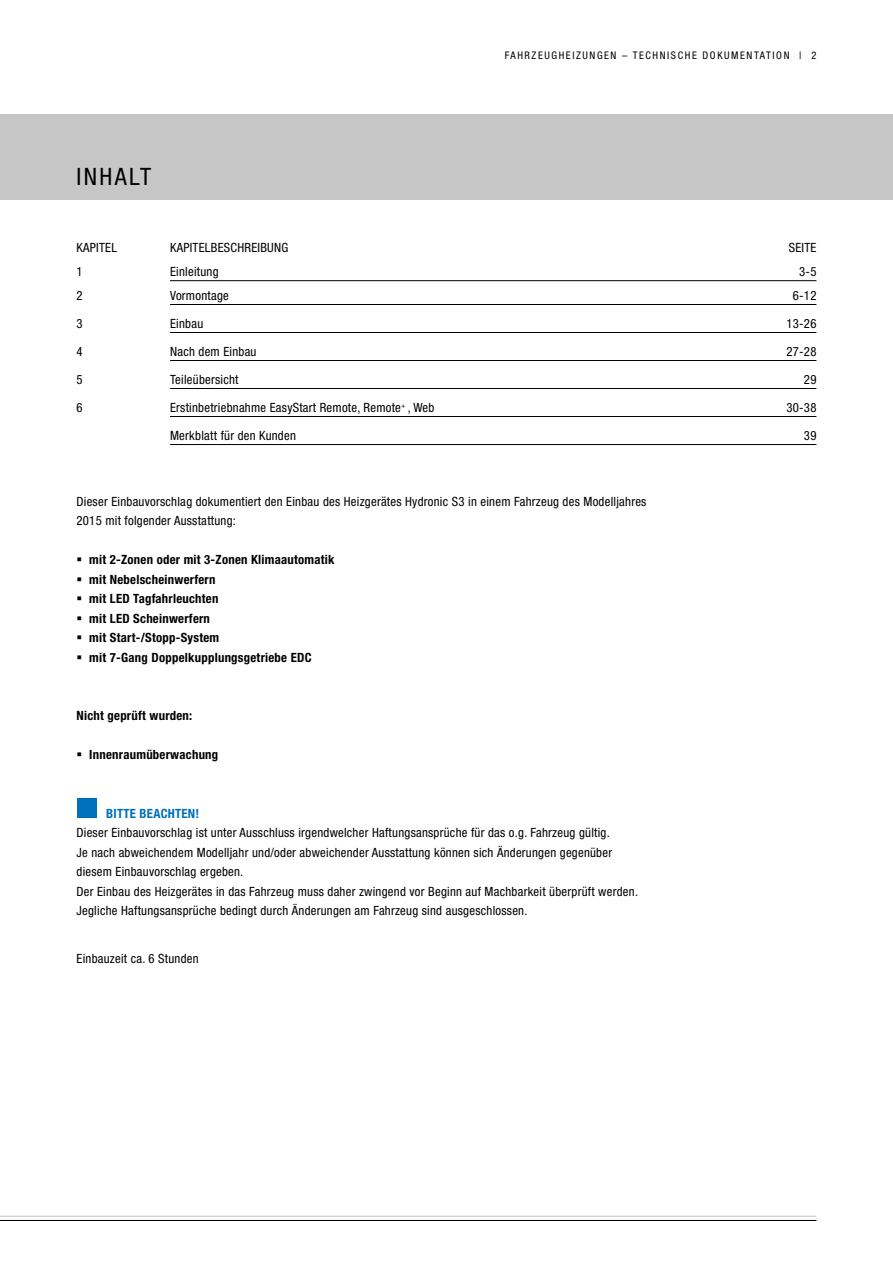
<style>
.page{position:relative;width:893px;height:1263px;background:#fff}
.page>*{position:absolute;margin:0;border:0;box-sizing:border-box;transform-origin:0 0}
.Ueberschrift_16pt{font:condensed 24px "Helvetica Neue LT";letter-spacing:.1em;color:#000}
.Fließtext_8_5pt{font:condensed 12.75px/19.5px "Helvetica Neue LT";letter-spacing:.02em;color:#000}
.t1{font:700 condensed 12.75px "Helvetica Neue LT";letter-spacing:.02em;color:#000}
.IHV_2{font:condensed 12.75px "Helvetica Neue LT";letter-spacing:.02em;color:#000}
.IHV_Überschrift{font:condensed 12.75px "Helvetica Neue LT";letter-spacing:.02em;color:#000}
.Fließtext_8_5pt_2vor{font:condensed 12.75px "Helvetica Neue LT";letter-spacing:.02em;color:#000}
.Bitte_beachten_8_5pt{font:700 condensed 12.75px "Helvetica Neue LT";letter-spacing:.02em;color:#0070ba}
.t2{font:condensed 10.5px "Helvetica Neue LT";letter-spacing:.15em;color:#000}
</style>
<div class="page">
<div style="left:0;top:115px;width:893px;height:85px;background:#c6c6c6"></div>
<hr style="left:0;top:1216px;width:816px;height:1px;background:#c6c6c6">
<hr style="left:0;top:1220px;width:816px;height:1px;background:#000">
<div style="left:77px;top:798px;width:20px;height:20px;background:#0070ba"></div>
<hr style="left:170px;top:280px;width:646px;height:1px;background:#000">
<hr style="left:170px;top:304px;width:646px;height:1px;background:#000">
<hr style="left:170px;top:332px;width:646px;height:1px;background:#000">
<hr style="left:170px;top:360px;width:646px;height:1px;background:#000">
<hr style="left:170px;top:388px;width:646px;height:1px;background:#000">
<hr style="left:170px;top:416px;width:646px;height:1px;background:#000">
<hr style="left:170px;top:444px;width:646px;height:1px;background:#000">
<p class="Ueberschrift_16pt" style="left:77px;top:162px;width:76px">INHALT</p>
<p class="t2" style="left:505px;top:50px;width:313px">FAHRZEUGHEIZUNGEN – TECHNISCHE DOKUMENTATION | 2</p>
<p class="IHV_Überschrift" style="left:77px;top:241px;width:42px">KAPITEL</p>
<p class="IHV_Überschrift" style="left:170px;top:241px;width:120px">KAPITELBESCHREIBUNG</p>
<p class="IHV_Überschrift" style="left:789px;top:241px;width:29px">SEITE</p>
<p class="IHV_2" style="left:77px;top:264px;width:8px">1</p>
<p class="IHV_2" style="left:170px;top:264px;width:50px">Einleitung</p>
<p class="IHV_2" style="left:799px;top:264px;width:19px">3-5</p>
<p class="IHV_2" style="left:77px;top:288px;width:8px">2</p>
<p class="IHV_2" style="left:170px;top:288px;width:60px">Vormontage</p>
<p class="IHV_2" style="left:793px;top:288px;width:25px">6-12</p>
<p class="IHV_2" style="left:77px;top:316px;width:8px">3</p>
<p class="IHV_2" style="left:170px;top:316px;width:35px">Einbau</p>
<p class="IHV_2" style="left:786px;top:316px;width:31px">13-26</p>
<p class="IHV_2" style="left:77px;top:344px;width:8px">4</p>
<p class="IHV_2" style="left:170px;top:344px;width:88px">Nach dem Einbau</p>
<p class="IHV_2" style="left:786px;top:344px;width:31px">27-28</p>
<p class="IHV_2" style="left:77px;top:372px;width:8px">5</p>
<p class="IHV_2" style="left:170px;top:372px;width:70px">Teileübersicht</p>
<p class="IHV_2" style="left:804px;top:372px;width:14px">29</p>
<p class="IHV_2" style="left:77px;top:400px;width:8px">6</p>
<p class="IHV_2" style="left:170px;top:400px;width:266px">Erstinbetriebnahme EasyStart Remote, Remote<sup>+</sup> , Web</p>
<p class="IHV_2" style="left:786px;top:400px;width:31px">30-38</p>
<p class="IHV_2" style="left:170px;top:428px;width:127px">Merkblatt für den Kunden</p>
<p class="IHV_2" style="left:804px;top:428px;width:14px">39</p>
<p class="Fließtext_8_5pt" style="left:77px;top:491px;width:571px">Dieser Einbauvorschlag dokumentiert den Einbau des Heizgerätes Hydronic S3 in einem Fahrzeug des Modelljahres<br>2015 mit folgender Ausstattung:</p>
<p class="t1" style="left:89px;top:552px;width:247px">mit 2-Zonen oder mit 3-Zonen Klimaautomatik</p>
<p class="t1" style="left:89px;top:571px;width:128px">mit Nebelscheinwerfern</p>
<p class="t1" style="left:89px;top:591px;width:131px">mit LED Tagfahrleuchten</p>
<p class="t1" style="left:89px;top:610px;width:122px">mit LED Scheinwerfern</p>
<p class="t1" style="left:89px;top:630px;width:131px">mit Start-/Stopp-System</p>
<p class="t1" style="left:89px;top:649px;width:224px">mit 7-Gang Doppelkupplungsgetriebe EDC</p>
<p class="t1" style="left:77px;top:708px;width:117px">Nicht geprüft wurden:</p>
<p class="t1" style="left:89px;top:747px;width:130px">Innenraumüberwachung</p>
<p class="Bitte_beachten_8_5pt" style="left:106px;top:805px;width:94px">BITTE BEACHTEN!</p>
<p class="Fließtext_8_5pt" style="left:77px;top:823px;width:535px">Dieser Einbauvorschlag ist unter Ausschluss irgendwelcher Haftungsansprüche für das o.g. Fahrzeug gültig.</p>
<p class="Fließtext_8_5pt" style="left:77px;top:842px;width:537px">Je nach abweichendem Modelljahr und/oder abweichender Ausstattung können sich Änderungen gegenüber</p>
<p class="Fließtext_8_5pt" style="left:77px;top:862px;width:563px">diesem Einbauvorschlag ergeben.<br>Der Einbau des Heizgerätes in das Fahrzeug muss daher zwingend vor Beginn auf Machbarkeit überprüft werden.<br>Jegliche Haftungsansprüche bedingt durch Änderungen am Fahrzeug sind ausgeschlossen.</p>
<p class="Fließtext_8_5pt_2vor" style="left:77px;top:951px;width:124px">Einbauzeit ca. 6 Stunden</p>
</div>
